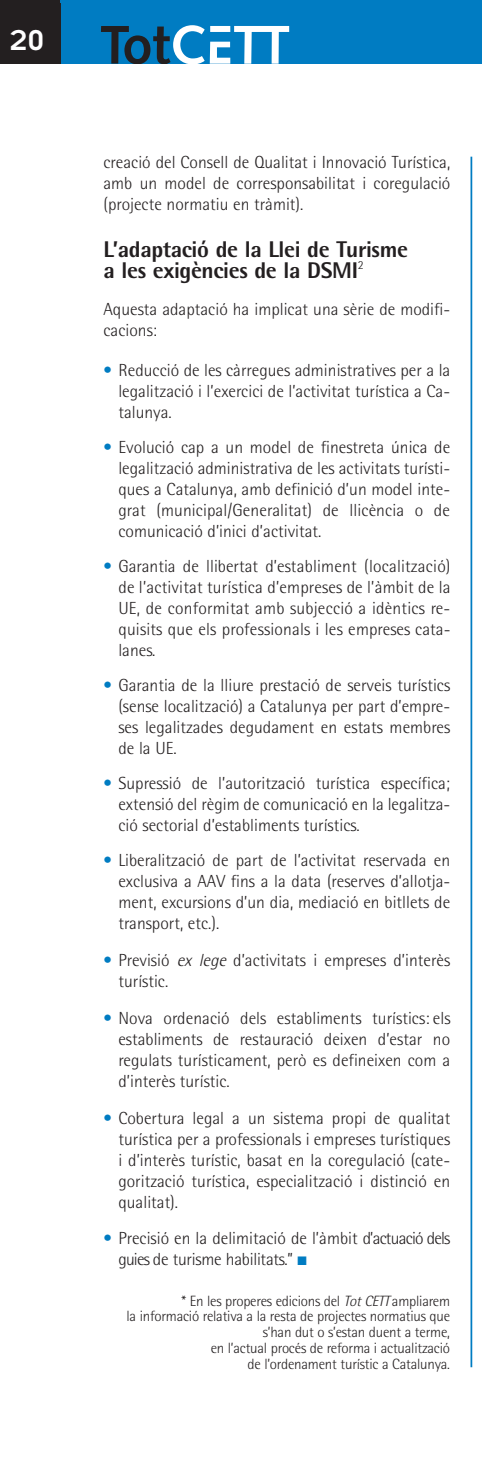
<style>
.page{position:relative;width:482px;height:1481px;background:#fff}
.page>*{position:absolute;margin:0;border:0;box-sizing:border-box;transform-origin:0 0}
.t1{font:31.5px "Insignia";color:#fff}
.t2{font:800 22.75px/21px "Rotis Semi Sans";letter-spacing:-.015em;color:#231f20}
.t3{font:300 17.5px/21px "Rotis Semi Sans";color:#231f20;text-align:justify}
.t4{font:300 14.88px/15.8px "Rotis Semi Sans";letter-spacing:-.015em;color:#231f20;text-align:right}
.s1{color:#007cc2}
.s2{font-style:italic}
</style>
<div class="page">
<div style="left:0;top:0;width:481px;height:64px;background:#007cc2"></div>
<svg style="left:101px;top:25px;width:188px;height:39px"></svg>
<div style="left:0;top:0;width:60px;height:64px;background:#231f20"></div>
<hr style="left:470px;top:157px;width:1px;height:1210px;background:#007cc2">
<h1 class="t1" style="left:10px;top:30px;width:36px">20</h1>
<p class="t3" style="left:103px;top:153px;width:348px">creació del Consell de Qualitat i Innovació Turística, amb un model de corresponsabilitat i coregulació (projecte normatiu en tràmit).</p>
<h2 class="t2" style="left:103px;top:241px;width:306px">L’adaptació de la Llei de Turisme a les exigències de la DSMI<sup>2</sup></h2>
<p class="t3" style="left:103px;top:300px;width:348px">Aquesta adaptació ha implicat una sèrie de modifi&shy;cacions:</p>
<p class="t3" style="left:118px;top:362px;width:333px;text-indent:-15px"><span class="s1">•</span> Reducció de les càrregues administratives per a la legalització i l’exercici de l’activitat turística a Ca&shy;talunya.</p>
<p class="t3" style="left:118px;top:439px;width:333px;text-indent:-15px"><span class="s1">•</span> Evolució cap a un model de finestreta única de legalització administrativa de les activitats turísti&shy;ques a Catalunya, amb definició d’un model inte&shy;grat (municipal/Generalitat) de llicència o de comunicació d’inici d’activitat.</p>
<p class="t3" style="left:118px;top:558px;width:333px;text-indent:-15px"><span class="s1">•</span> Garantia de llibertat d’establiment (localització) de l’activitat turística d’empreses de l’àmbit de la UE, de conformitat amb subjecció a idèntics re&shy;quisits que els professionals i les empreses cata&shy;lanes.</p>
<p class="t3" style="left:118px;top:677px;width:333px;text-indent:-15px"><span class="s1">•</span> Garantia de la lliure prestació de serveis turístics (sense localització) a Catalunya per part d’empre&shy;ses legalitzades degudament en estats membres de la UE.</p>
<p class="t3" style="left:118px;top:775px;width:333px;text-indent:-15px"><span class="s1">•</span> Supressió de l’autorització turística específica; extensió del règim de comunicació en la legalitza&shy;ció sectorial d’establiments turístics.</p>
<p class="t3" style="left:118px;top:852px;width:333px;text-indent:-15px"><span class="s1">•</span> Liberalització de part de l’activitat reservada en exclusiva a AAV fins a la data (reserves d’allotja&shy;ment, excursions d’un dia, mediació en bitllets de transport, etc.).</p>
<p class="t3" style="left:118px;top:951px;width:333px;text-indent:-15px"><span class="s1">•</span> Previsió <span class="s2">ex lege</span> d’activitats i empreses d’interès turístic.</p>
<p class="t3" style="left:118px;top:1009px;width:333px;text-indent:-15px"><span class="s1">•</span> Nova ordenació dels establiments turístics: els establiments de restauració deixen d’estar no regulats turísticament, però es defineixen com a d’interès turístic.</p>
<p class="t3" style="left:118px;top:1109px;width:333px;text-indent:-15px"><span class="s1">•</span> Cobertura legal a un sistema propi de qualitat turística per a professionals i empreses turístiques i d’interès turístic, basat en la coregulació (cate&shy;gorització turística, especialització i distinció en qualitat).</p>
<p class="t3" style="left:118px;top:1230px;width:333px;text-indent:-15px"><span class="s1">•</span> Precisió en la delimitació de l’àmbit d’actuació dels guies de turisme habilitats.” <span class="s1">■</span></p>
<p class="t4" style="left:126px;top:1294px;width:325px">* En les properes edicions del <span class="s2">TotCETT</span> ampliarem<br>la informació relativa a la resta de projectes normatius que s’han dut o s’estan duent a terme,<br>en l’actual procés de reforma i actualització<br>de l’ordenament turístic a Catalunya.</p>
</div>
